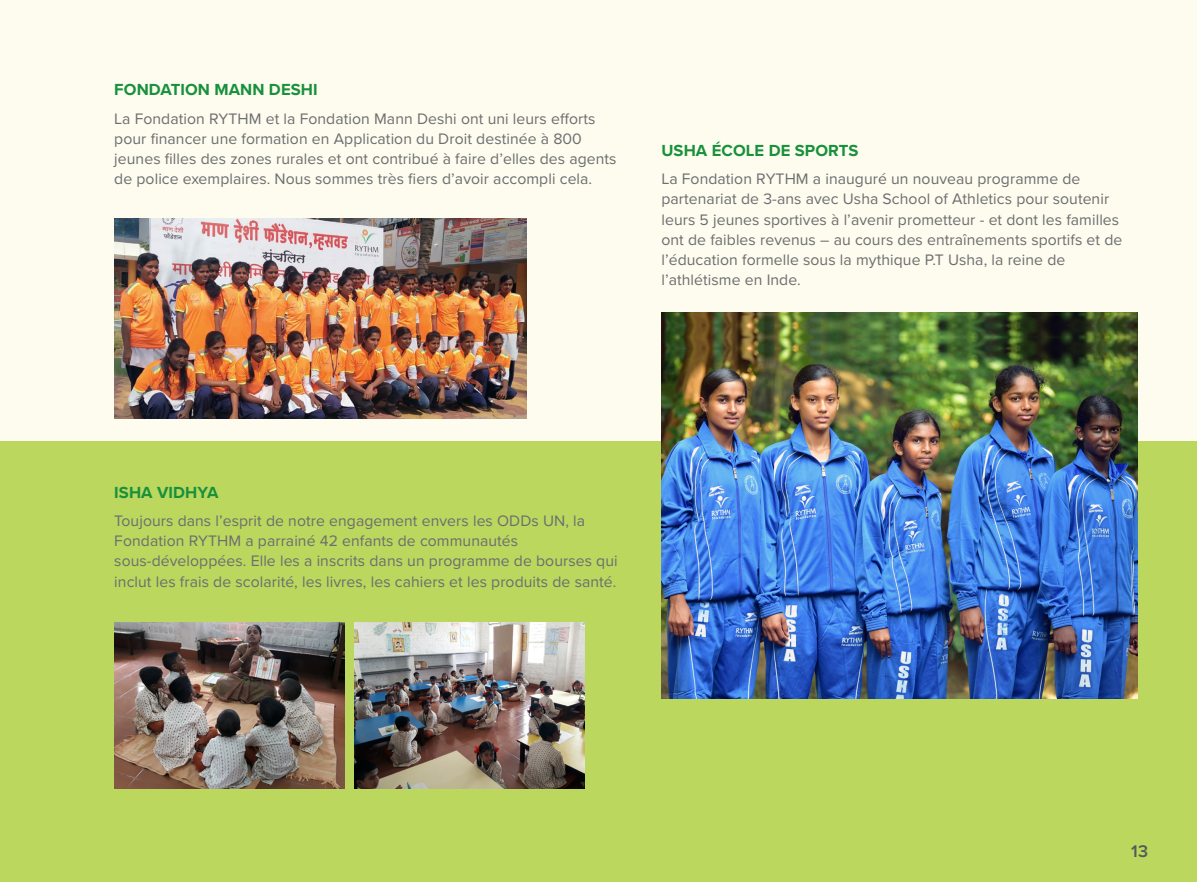
<style>
.page{position:relative;width:1197px;height:882px;background:#fdfcee}
.page>*{position:absolute;margin:0;border:0;box-sizing:border-box;transform-origin:0 0}
.t1{font:600 17.5px "Proxima Nova";color:#57585a}
.t2{font:700 16.62px "Proxima Nova";letter-spacing:.005em;color:#18903c}
.t3{font:15.75px/20.1px "Proxima Nova";letter-spacing:.005em;color:#6c6d70}
</style>
<div class="page">
<div style="left:0;top:441px;width:1197px;height:441px;background:#bbd75e"></div>
<img style="left:114px;top:219px;width:412px;height:199px">
<img style="left:661px;top:313px;width:477px;height:385px">
<img style="left:114px;top:623px;width:231px;height:166px">
<img style="left:354px;top:623px;width:230px;height:166px">
<p class="t2" style="left:114px;top:77px;width:205px">FONDATION MANN DESHI</p>
<p class="t3" style="left:114px;top:108px;width:504px">La Fondation RYTHM et la Fondation Mann Deshi ont uni leurs efforts pour financer une formation en Application du Droit destinée à 800 jeunes filles des zones rurales et ont contribué à faire d’elles des agents de police exemplaires. Nous sommes très fiers d’avoir accompli cela.</p>
<p class="t2" style="left:661px;top:138px;width:198px">USHA ÉCOLE DE SPORTS</p>
<p class="t3" style="left:661px;top:168px;width:462px">La Fondation RYTHM a inauguré un nouveau programme de partenariat de 3-ans avec Usha School of Athletics pour soutenir leurs 5 jeunes sportives à l’avenir prometteur - et dont les familles ont de faibles revenus – au cours des entraînements sportifs et de l’éducation formelle sous la mythique P.T Usha, la reine de l’athlétisme en Inde.</p>
<p class="t2" style="left:114px;top:480px;width:106px">ISHA VIDHYA</p>
<p class="t3" style="left:114px;top:510px;width:505px">Toujours dans l’esprit de notre engagement envers les ODDs UN, la Fondation RYTHM a parrainé 42 enfants de communautés sous-développées. Elle les a inscrits dans un programme de bourses qui inclut les frais de scolarité, les livres, les cahiers et les produits de santé.</p>
<p class="t1" style="left:1131px;top:838px;width:18px">13</p>
</div>
